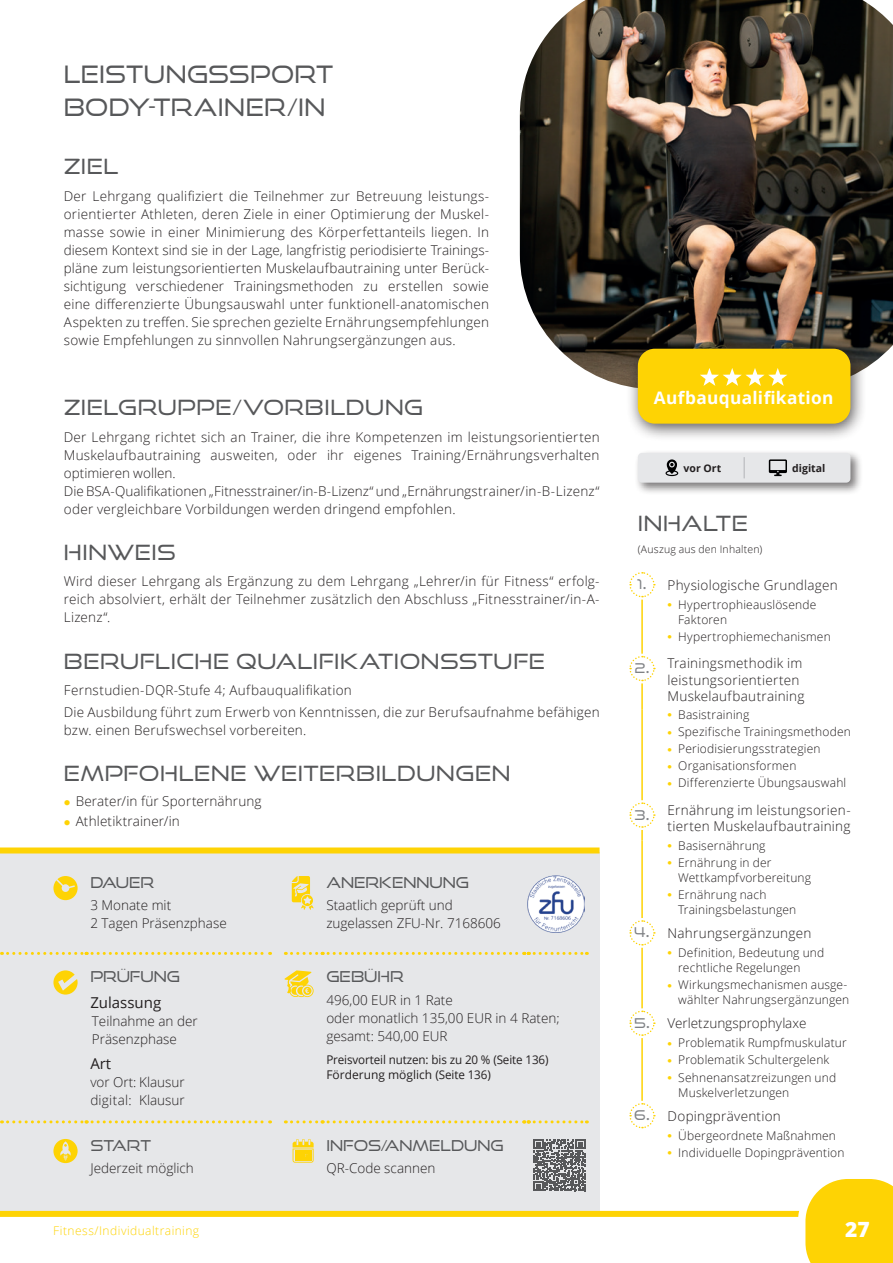
<style>
.page{position:relative;width:893px;height:1263px;background:#fff}
.page>*{position:absolute;margin:0;border:0;box-sizing:border-box;transform-origin:0 0}
.t1{font:24px/33px "Good Times Bk";letter-spacing:.01em;color:#57585a}
.t2{font:21px "Good Times Bk";letter-spacing:.025em;color:#57585a}
.t3{font:800 21px "Open Sans";color:#fff}
.t4{font:700 17.25px "Open Sans";letter-spacing:.015em;color:#fff}
.t5{font:15px "Good Times Bk";color:#57585a}
.t6{font:15px "Open Sans";color:#231f20}
.t7{font:300 13.5px/18px "Open Sans";letter-spacing:.015em;color:#231f20}
.t8{font:300 12px/17.1px "Open Sans";letter-spacing:.015em;color:#231f20}
.t9{font:12px/15px "Open Sans";letter-spacing:-.01em;color:#231f20}
.t10{font:300 12px "Open Sans";letter-spacing:.035em;color:#fed304}
.t11{font:300 10.5px "Open Sans";letter-spacing:.02em;color:#231f20}
.t12{font:700 10.5px "Open Sans";color:#231f20}
.s1{font-family:"Good Times Bk";font-weight:400;color:#808285}
.s2{font-family:"Good Times Rg";font-weight:700;color:#808285}
</style>
<div class="page">
<div style="left:0;top:853px;width:600px;height:360px;background:#e6e7e9"></div>
<div style="left:0;top:847px;width:600px;height:6px;background:#fed304"></div>
<img style="left:520px;top:0;width:373px;height:386px">
<div style="left:625px;top:338px;width:241px;height:104px;background:#231f20;opacity:.75"></div>
<div style="left:638px;top:349px;width:212px;height:75px;background:#fed304;border-radius:17px"></div>
<svg style="left:700px;top:368px;width:87px;height:18px"></svg>
<div style="left:634px;top:449px;width:229px;height:46px;background:#231f20;opacity:.6"></div>
<div style="left:638px;top:453px;width:212px;height:30px;background:#e6e7e9;border-radius:4px"></div>
<svg style="left:769px;top:459px;width:18px;height:17px"></svg>
<svg style="left:744px;top:457px;width:1px;height:21px"></svg>
<svg style="left:665px;top:459px;width:13px;height:17px"></svg>
<svg style="left:2px;top:952px;width:269px;height:3px"></svg>
<svg style="left:285px;top:952px;width:302px;height:3px"></svg>
<svg style="left:2px;top:1120px;width:269px;height:3px"></svg>
<svg style="left:285px;top:1120px;width:302px;height:3px"></svg>
<svg style="left:53px;top:876px;width:25px;height:24px"></svg>
<svg style="left:292px;top:876px;width:22px;height:34px"></svg>
<div style="left:524px;top:872px;width:64px;height:64px;border:4px solid #e6e7e9;border-radius:50%"></div>
<img style="left:527px;top:875px;width:58px;height:58px">
<svg style="left:53px;top:970px;width:25px;height:24px"></svg>
<svg style="left:284px;top:970px;width:30px;height:27px"></svg>
<svg style="left:53px;top:1139px;width:25px;height:24px"></svg>
<svg style="left:293px;top:1139px;width:21px;height:24px"></svg>
<svg style="left:533px;top:1139px;width:52px;height:52px"></svg>
<hr style="left:641px;top:600px;width:2px;height:54px;background:#fed304">
<hr style="left:641px;top:683px;width:2px;height:27px;background:#fed304">
<hr style="left:641px;top:710px;width:2px;height:90px;background:#fed304">
<hr style="left:641px;top:840px;width:2px;height:78px;background:#fed304">
<hr style="left:641px;top:948px;width:2px;height:60px;background:#fed304">
<hr style="left:641px;top:1038px;width:2px;height:63px;background:#fed304">
<svg style="left:629px;top:572px;width:26px;height:26px"></svg>
<svg style="left:629px;top:655px;width:26px;height:27px"></svg>
<svg style="left:629px;top:802px;width:26px;height:38px"></svg>
<svg style="left:629px;top:920px;width:26px;height:26px"></svg>
<svg style="left:629px;top:1010px;width:26px;height:26px"></svg>
<svg style="left:629px;top:1103px;width:26px;height:26px"></svg>
<div style="left:0;top:1211px;width:837px;height:6px;background:#fed304"></div>
<svg style="left:798px;top:1179px;width:95px;height:84px;background:#fed926"></svg>
<h1 class="t1" style="left:64px;top:57px;width:271px">LEISTUNGSSPORT<br>BODY-TRAINER/IN</h1>
<h2 class="t2" style="left:64px;top:154px;width:56px">ZIEL</h2>
<p class="t7" style="left:64px;top:186px;width:427px;text-align:justify">Der Lehrgang qualifiziert die Teilnehmer zur Betreuung leistungs&shy;orientierter Athleten, deren Ziele in einer Optimierung der Muskel&shy;masse sowie in einer Minimierung des Körperfettanteils liegen. In diesem Kontext sind sie in der Lage, langfristig periodisierte Trainings&shy;pläne zum leistungsorientierten Muskelaufbautraining unter Berück&shy;sichtigung verschiedener Trainingsmethoden zu erstellen sowie eine differenzierte Übungsauswahl unter funktionell-anatomischen Aspekten zu treffen. Sie sprechen gezielte Ernährungsempfehlungen sowie Empfehlungen zu sinnvollen Nahrungsergänzungen aus.</p>
<h2 class="t2" style="left:64px;top:395px;width:361px">ZIELGRUPPE/VORBILDUNG</h2>
<p class="t7" style="left:64px;top:428px;width:537px">Der Lehrgang richtet sich an Trainer, die ihre Kompetenzen im leistungsorientierten Muskelaufbautraining ausweiten, oder ihr eigenes Training/Ernährungsverhalten optimieren wollen.<br>Die BSA-Qualifikationen „Fitnesstrainer/in-B-Lizenz“ und „Ernährungstrainer/in-B-Lizenz“ oder vergleichbare Vorbildungen werden dringend empfohlen.</p>
<h2 class="t2" style="left:64px;top:539px;width:114px">HINWEIS</h2>
<p class="t7" style="left:64px;top:572px;width:537px;text-align:justify">Wird dieser Lehrgang als Ergänzung zu dem Lehrgang „Lehrer/in für Fitness“ erfolg&shy;reich absolviert, erhält der Teilnehmer zusätzlich den Abschluss „Fitnesstrainer/in-A-Lizenz“.</p>
<h2 class="t2" style="left:64px;top:648px;width:483px">BERUFLICHE QUALIFIKATIONSSTUFE</h2>
<p class="t7" style="left:64px;top:679px;width:537px;line-height:22.2px">Fernstudien-DQR-Stufe 4; Aufbauqualifikation<br>Die Ausbildung führt zum Erwerb von Kenntnissen, die zur Berufsaufnahme befähigen</p>
<p class="t7" style="left:64px;top:721px;width:244px">bzw. einen Berufswechsel vorbereiten.</p>
<h2 class="t2" style="left:64px;top:761px;width:448px">EMPFOHLENE WEITERBILDUNGEN</h2>
<p class="t7" style="left:76px;top:791px;width:187px;line-height:20.1px">Berater/in für Sporternährung<br>Athletiktrainer/in</p>
<p class="t5" style="left:90px;top:873px;width:65px">DAUER</p>
<p class="t7" style="left:90px;top:896px;width:138px">3 Monate mit<br>2 Tagen Präsenzphase</p>
<p class="t5" style="left:90px;top:968px;width:91px">PRÜFUNG</p>
<p class="t6" style="left:90px;top:992px;width:72px">Zulassung</p>
<p class="t7" style="left:92px;top:1011px;width:107px">Teilnahme an der<br>Präsenzphase</p>
<p class="t6" style="left:90px;top:1053px;width:22px">Art</p>
<p class="t7" style="left:90px;top:1073px;width:96px">vor Ort: Klausur digital: Klausur</p>
<p class="t5" style="left:90px;top:1136px;width:62px">START</p>
<p class="t7" style="left:90px;top:1159px;width:105px">Jederzeit möglich</p>
<p class="t5" style="left:326px;top:873px;width:144px">ANERKENNUNG</p>
<p class="t7" style="left:326px;top:896px;width:176px">Staatlich geprüft und zugelassen ZFU-Nr. 7168606</p>
<p class="t5" style="left:326px;top:968px;width:79px">GEBÜHR</p>
<p class="t7" style="left:326px;top:990px;width:235px">496,00 EUR in 1 Rate<br>oder monatlich 135,00 EUR in 4 Raten; gesamt: 540,00 EUR</p>
<p class="t9" style="left:326px;top:1052px;width:224px">Preisvorteil nutzen: bis zu 20 % (Seite 136)<br>Förderung möglich (Seite 136)</p>
<p class="t5" style="left:326px;top:1136px;width:179px">INFOS/ANMELDUNG</p>
<p class="t7" style="left:326px;top:1159px;width:111px">QR-Code scannen</p>
<p class="t4" style="left:654px;top:386px;width:181px">Aufbauqualifikation</p>
<p class="t12" style="left:684px;top:460px;width:39px">vor Ort</p>
<p class="t12" style="left:792px;top:460px;width:35px">digital</p>
<h2 class="t2" style="left:638px;top:511px;width:112px">INHALTE</h2>
<p class="t11" style="left:638px;top:542px;width:126px">(Auszug aus den Inhalten)</p>
<p class="t7" style="left:637px;top:576px;width:202px"><span class="s1">1</span><span class="s2">.</span> Physiologische Grundlagen</p>
<p class="t8" style="left:678px;top:597px;width:140px;line-height:15px">Hypertrophieauslösende<br>Faktoren</p>
<p class="t8" style="left:678px;top:628px;width:154px">Hypertrophiemechanismen</p>
<p class="t7" style="left:668px;top:655px;width:138px;line-height:16.5px;text-indent:-33px"><span class="s1">2</span><span class="s2">.</span> Trainingsmethodik im leistungsorientierten<br>Muskelaufbautraining</p>
<p class="t8" style="left:678px;top:706px;width:174px">Basistraining<br>Spezifische Trainingsmethoden<br>Periodisierungsstrategien<br>Organisationsformen<br>Differenzierte Übungsauswahl</p>
<p class="t7" style="left:634px;top:801px;width:218px;line-height:16.5px;text-align:right"><span class="s1">3</span><span class="s2">.</span> Ernährung im leistungsorien&shy;tierten Muskelaufbautraining</p>
<p class="t8" style="left:678px;top:836px;width:95px">Basisernährung<br>Ernährung in der</p>
<p class="t8" style="left:678px;top:868px;width:134px">Wettkampfvorbereitung<br>Ernährung nach</p>
<p class="t8" style="left:678px;top:900px;width:120px">Trainingsbelastungen</p>
<p class="t7" style="left:634px;top:924px;width:178px"><span class="s1">4</span><span class="s2">.</span> Nahrungsergänzungen</p>
<p class="t8" style="left:678px;top:945px;width:148px;line-height:15px">Definition, Bedeutung und rechtliche Regelungen</p>
<p class="t8" style="left:678px;top:977px;width:172px;line-height:15px">Wirkungsmechanismen ausge&shy;wählter Nahrungsergänzungen</p>
<p class="t7" style="left:634px;top:1014px;width:174px"><span class="s1">5</span><span class="s2">.</span> Verletzungsprophylaxe</p>
<p class="t8" style="left:678px;top:1034px;width:170px">Problematik Rumpfmuskulatur<br>Problematik Schultergelenk<br>Sehnenansatzreizungen und</p>
<p class="t8" style="left:678px;top:1083px;width:113px">Muskelverletzungen</p>
<p class="t7" style="left:634px;top:1106px;width:148px"><span class="s1">6</span><span class="s2">.</span> Dopingprävention</p>
<p class="t8" style="left:678px;top:1126px;width:168px">Übergeordnete Maßnahmen<br>Individuelle Dopingprävention</p>
<p class="t10" style="left:53px;top:1222px;width:147px">Fitness/Individualtraining</p>
<h2 class="t3" style="left:845px;top:1213px;width:26px">27</h2>
</div>
